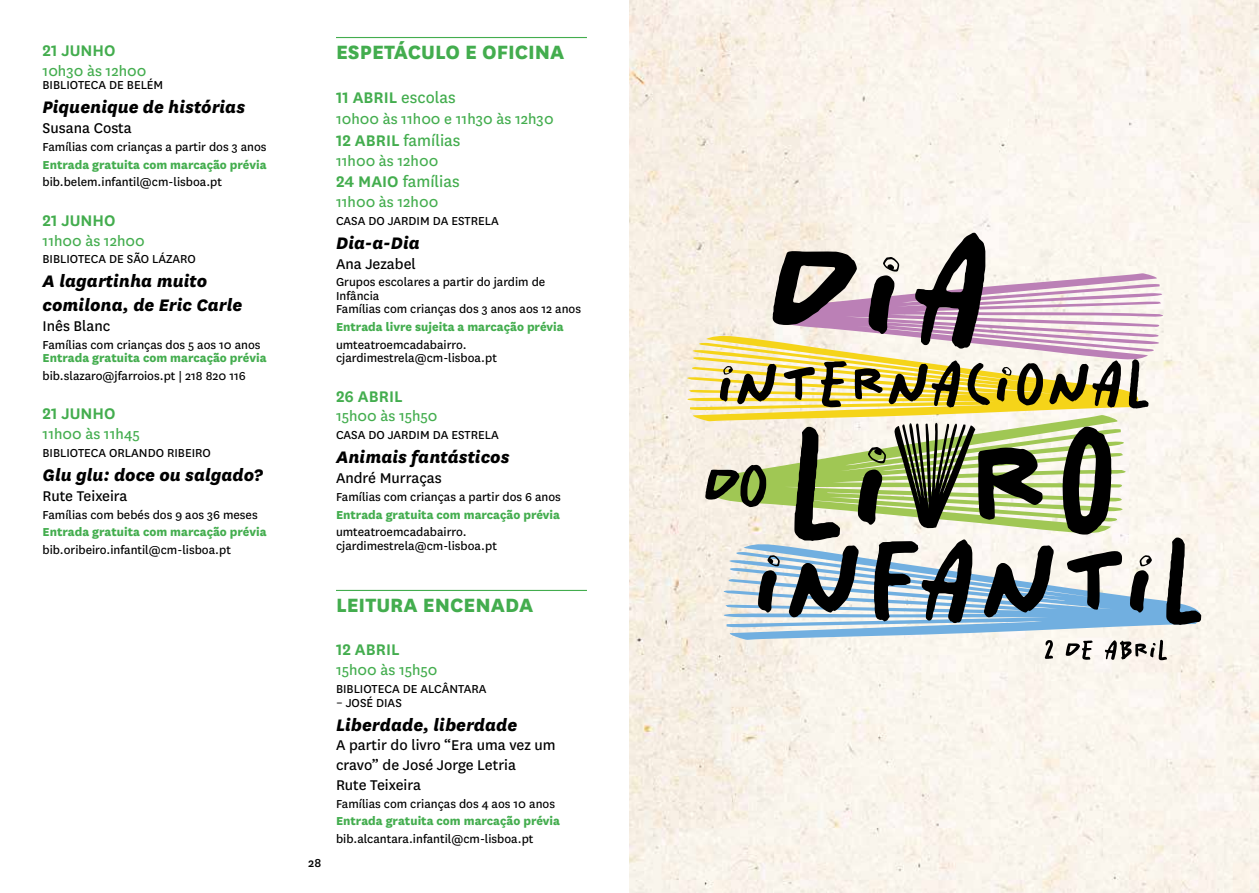
<style>
.page{position:relative;width:1259px;height:893px;background:#fff}
.page>*{position:absolute;margin:0;border:0;box-sizing:border-box;transform-origin:0 0}
.t1{font:800 22.5px "National";color:#43ad4e}
.t2{font:italic 800 19.5px/24px "National";color:#000}
.t3{font:600 18px "National";color:#43ad4e}
.t4{font:18px "National";color:#43ad4e}
.t5{font:16.5px/19.8px "National";color:#000}
.t6{font:16.5px "National";color:#43ad4e}
.t7{font:13.5px/13.5px "National";color:#000}
.t8{font:800 13.5px "National";color:#43ad4e}
.t9{font:500 13.5px "National";color:#000}
.s1{font-weight:400}
.s2{font-weight:600}
</style>
<div class="page">
<hr style="left:336px;top:37px;width:251px;height:1px;background:#43ad4e">
<hr style="left:336px;top:590px;width:251px;height:1px;background:#43ad4e">
<img style="left:629px;top:0;width:630px;height:893px">
<svg style="left:718px;top:543px;width:499px;height:97px;fill:#f9f4ea"></svg>
<svg style="left:682px;top:233px;width:519px;height:392px"></svg>
<svg style="left:1045px;top:640px;width:8px;height:19px"></svg>
<svg style="left:1065px;top:641px;width:27px;height:19px"></svg>
<svg style="left:1105px;top:640px;width:62px;height:20px"></svg>
<h3 class="t3" style="left:43px;top:38px;width:75px">21 JUNHO</h3>
<p class="t6" style="left:43px;top:60px;width:105px">10h30 às 12h00</p>
<p class="t7" style="left:43px;top:78px;width:122px">BIBLIOTECA DE BELÉM</p>
<h2 class="t2" style="left:43px;top:94px;width:204px">Piquenique de histórias</h2>
<p class="t5" style="left:43px;top:117px;width:91px">Susana Costa</p>
<p class="t7" style="left:43px;top:139px;width:225px">Famílias com crianças a partir dos 3 anos</p>
<p class="t8" style="left:43px;top:155px;width:226px">Entrada gratuita com marcação prévia</p>
<p class="t7" style="left:43px;top:175px;width:181px">bib.belem.infantil@cm-lisboa.pt</p>
<h3 class="t3" style="left:43px;top:208px;width:75px">21 JUNHO</h3>
<p class="t6" style="left:43px;top:229px;width:104px">11h00 às 12h00</p>
<p class="t7" style="left:43px;top:252px;width:155px">BIBLIOTECA DE SÃO LÁZARO</p>
<h2 class="t2" style="left:43px;top:268px;width:201px">A lagartinha muito comilona, de Eric Carle</h2>
<p class="t5" style="left:43px;top:315px;width:69px">Inês Blanc</p>
<p class="t7" style="left:43px;top:337px;width:220px">Famílias com crianças dos 5 aos 10 anos</p>
<p class="t8" style="left:43px;top:348px;width:226px">Entrada gratuita com marcação prévia</p>
<p class="t7" style="left:43px;top:368px;width:205px">bib.slazaro@jfarroios.pt | 218 820 116</p>
<h3 class="t3" style="left:43px;top:401px;width:75px">21 JUNHO</h3>
<p class="t6" style="left:43px;top:423px;width:99px">11h00 às 11h45</p>
<p class="t7" style="left:43px;top:445px;width:170px">BIBLIOTECA ORLANDO RIBEIRO</p>
<h2 class="t2" style="left:43px;top:462px;width:222px">Glu glu: doce ou salgado?</h2>
<p class="t5" style="left:43px;top:485px;width:87px">Rute Teixeira</p>
<p class="t7" style="left:43px;top:507px;width:217px">Famílias com bebés dos 9 aos 36 meses</p>
<p class="t8" style="left:43px;top:522px;width:226px">Entrada gratuita com marcação prévia</p>
<p class="t7" style="left:43px;top:542px;width:190px">bib.oribeiro.infantil@cm-lisboa.pt</p>
<h1 class="t1" style="left:336px;top:36px;width:230px">ESPETÁCULO E OFICINA</h1>
<h3 class="t3" style="left:336px;top:85px;width:121px">11 ABRIL <span class="s1">escolas</span></h3>
<p class="t6" style="left:336px;top:108px;width:219px">10h00 às 11h00 e 11h30 às 12h30</p>
<h3 class="t4" style="left:336px;top:128px;width:126px"><span class="s2">12 ABRIL</span> famílias</h3>
<p class="t6" style="left:336px;top:150px;width:104px">11h00 às 12h00</p>
<h3 class="t4" style="left:336px;top:170px;width:125px"><span class="s2">24 MAIO</span> famílias</h3>
<p class="t6" style="left:336px;top:191px;width:104px">11h00 às 12h00</p>
<p class="t7" style="left:336px;top:213px;width:164px">CASA DO JARDIM DA ESTRELA</p>
<h2 class="t2" style="left:336px;top:229px;width:85px">Dia-a-Dia</h2>
<p class="t5" style="left:336px;top:253px;width:81px">Ana Jezabel</p>
<p class="t7" style="left:336px;top:275px;width:246px">Grupos escolares a partir do jardim de<br>Infância<br>Famílias com crianças dos 3 anos aos 12 anos</p>
<p class="t8" style="left:336px;top:317px;width:229px">Entrada livre sujeita a marcação prévia</p>
<p class="t7" style="left:336px;top:337px;width:162px">umteatroemcadabairro. cjardimestrela@cm-lisboa.pt</p>
<h3 class="t3" style="left:336px;top:384px;width:68px">26 ABRIL</h3>
<p class="t6" style="left:336px;top:405px;width:103px">15h00 às 15h50</p>
<p class="t7" style="left:336px;top:428px;width:164px">CASA DO JARDIM DA ESTRELA</p>
<h2 class="t2" style="left:336px;top:444px;width:175px">Animais fantásticos</h2>
<p class="t5" style="left:336px;top:467px;width:107px">André Murraças</p>
<p class="t7" style="left:336px;top:489px;width:226px">Famílias com crianças a partir dos 6 anos</p>
<p class="t8" style="left:336px;top:505px;width:226px">Entrada gratuita com marcação prévia</p>
<p class="t7" style="left:336px;top:525px;width:162px">umteatroemcadabairro. cjardimestrela@cm-lisboa.pt</p>
<p class="t9" style="left:308px;top:853px;width:15px">28</p>
<h1 class="t1" style="left:336px;top:589px;width:199px">LEITURA ENCENADA</h1>
<h3 class="t3" style="left:336px;top:637px;width:65px">12 ABRIL</h3>
<p class="t6" style="left:336px;top:659px;width:103px">15h00 às 15h50</p>
<p class="t7" style="left:336px;top:681px;width:152px">BIBLIOTECA DE ALCÂNTARA</p>
<p class="t7" style="left:336px;top:695px;width:67px">– JOSÉ DIAS</p>
<h2 class="t2" style="left:336px;top:711px;width:183px">Liberdade, liberdade</h2>
<p class="t5" style="left:336px;top:734px;width:221px">A partir do livro “Era uma vez um cravo” de José Jorge Letria<br>Rute Teixeira</p>
<p class="t7" style="left:336px;top:796px;width:220px">Famílias com crianças dos 4 aos 10 anos</p>
<p class="t8" style="left:336px;top:811px;width:226px">Entrada gratuita com marcação prévia</p>
<p class="t7" style="left:336px;top:832px;width:199px">bib.alcantara.infantil@cm-lisboa.pt</p>
</div>
